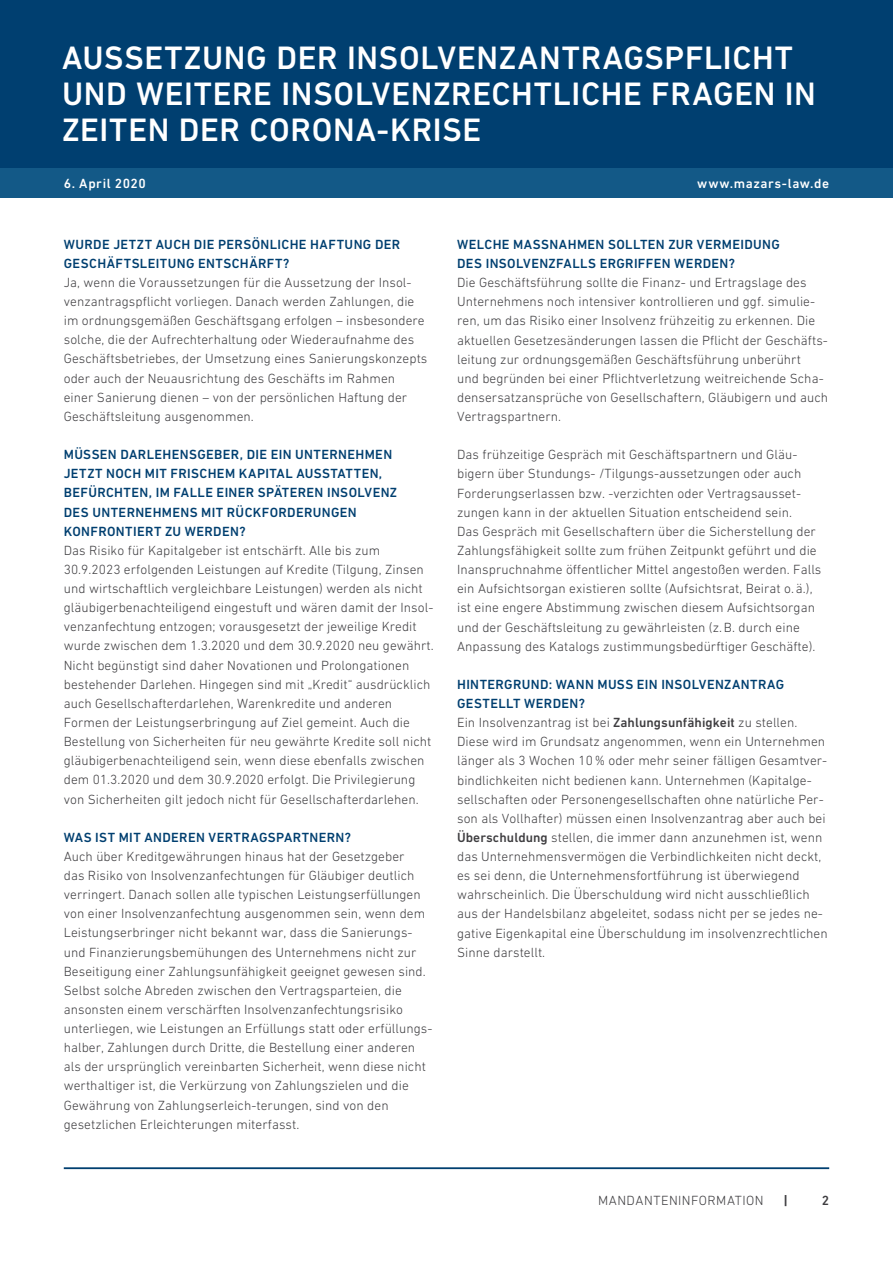
<style>
.page{position:relative;width:893px;height:1263px;background:#fff}
.page>*{position:absolute;margin:0;border:0;box-sizing:border-box;transform-origin:0 0}
.t1{font:500 33px/36px "DIN Next LT Pro";letter-spacing:.02em;color:#fff}
.t2{font:300 13.5px/19.2px "DIN Next LT Pro";letter-spacing:.005em;color:#3e3d40}
.t3{font:500 13.5px/19.2px "DIN Next LT Pro";letter-spacing:.025em;color:#003f70}
.t4{font:500 13.5px "DIN Next LT Pro";letter-spacing:.04em;color:#fff}
.t5{font:300 13.5px "DIN Next LT Pro";letter-spacing:.03em;color:#3e3d40}
.t6{font:700 13.5px "DIN Next LT Pro";color:#3e3d40}
.t7{font:500 13.5px "DIN Next LT Pro";color:#3e3d40}
.s1{font-weight:500;color:#003f70}
.s2{font-weight:500}
</style>
<div class="page">
<hr style="left:64px;top:1167px;width:765px;height:2px;background:#003f70">
<div style="left:0;top:0;width:893px;height:172px;background:#003f70"></div>
<div style="left:0;top:168px;width:893px;height:30px;background:#135987"></div>
<h1 class="t1" style="left:62px;top:40px;width:755px">AUSSETZUNG DER INSOLVENZANTRAGSPFLICHT<br>UND WEITERE INSOLVENZRECHTLICHE FRAGEN IN<br>ZEITEN DER CORONA-KRISE</h1>
<p class="t4" style="left:64px;top:175px;width:84px">6. April 2020</p>
<p class="t4" style="left:697px;top:175px;width:133px">www.mazars-law.de</p>
<p class="t3" style="left:64px;top:234px;width:338px">WURDE JETZT AUCH DIE PERSÖNLICHE HAFTUNG DER<br>GESCHÄFTSLEITUNG ENTSCHÄRFT?</p>
<p class="t2" style="left:64px;top:273px;width:365px">Ja, wenn die Voraussetzungen für die Aussetzung der Insol&shy;venzantragspflicht vorliegen. Danach werden Zahlungen, die im ordnungsgemäßen Geschäftsgang erfolgen – insbesondere solche, die der Aufrechterhaltung oder Wiederaufnahme des Geschäftsbetriebes, der Umsetzung eines Sanierungskonzepts oder auch der Neuausrichtung des Geschäfts im Rahmen einer Sanierung dienen – von der persönlichen Haftung der Geschäftsleitung ausgenommen.</p>
<p class="t3" style="left:64px;top:445px;width:335px">MÜSSEN DARLEHENSGEBER, DIE EIN UNTERNEHMEN JETZT NOCH MIT FRISCHEM KAPITAL AUSSTATTEN, BEFÜRCHTEN, IM FALLE EINER SPÄTEREN INSOLVENZ DES UNTERNEHMENS MIT RÜCKFORDERUNGEN KONFRONTIERT ZU WERDEN?</p>
<p class="t2" style="left:64px;top:540px;width:372px">Das Risiko für Kapitalgeber ist entschärft. Alle bis zum 30.9.2023 erfolgenden Leistungen auf Kredite (Tilgung, Zinsen und wirtschaftlich vergleichbare Leistungen) werden als nicht gläubigerbenachteiligend eingestuft und wären damit der Insol&shy;venzanfechtung entzogen; vorausgesetzt der jeweilige Kredit wurde zwischen dem 1.3.2020 und dem 30.9.2020 neu gewährt.<br>Nicht begünstigt sind daher Novationen und Prolongationen bestehender Darlehen. Hingegen sind mit „Kredit“ ausdrücklich auch Gesellschafterdarlehen, Warenkredite und anderen Formen der Leistungserbringung auf Ziel gemeint. Auch die Bestellung von Sicherheiten für neu gewährte Kredite soll nicht gläubigerbenachteiligend sein, wenn diese ebenfalls zwischen dem 01.3.2020 und dem 30.9.2020 erfolgt. Die Privilegierung von Sicherheiten gilt jedoch nicht für Gesellschafterdarlehen.</p>
<p class="t3" style="left:64px;top:827px;width:289px">WAS IST MIT ANDEREN VERTRAGSPARTNERN?</p>
<p class="t2" style="left:64px;top:846px;width:370px">Auch über Kreditgewährungen hinaus hat der Gesetzgeber<br>das Risiko von Insolvenzanfechtungen für Gläubiger deutlich verringert. Danach sollen alle typischen Leistungserfüllungen von einer Insolvenzanfechtung ausgenommen sein, wenn dem Leistungserbringer nicht bekannt war, dass die Sanierungs&shy;und Finanzierungsbemühungen des Unternehmens nicht zur Beseitigung einer Zahlungsunfähigkeit geeignet gewesen sind.<br>Selbst solche Abreden zwischen den Vertragsparteien, die ansonsten einem verschärften Insolvenzanfechtungsrisiko unterliegen, wie Leistungen an Erfüllungs statt oder erfüllungs&shy;halber, Zahlungen durch Dritte, die Bestellung einer anderen als der ursprünglich vereinbarten Sicherheit, wenn diese nicht werthaltiger ist, die Verkürzung von Zahlungszielen und die Gewährung von Zahlungserleich-terungen, sind von den gesetzlichen Erleichterungen miterfasst.</p>
<p class="t3" style="left:457px;top:235px;width:324px">WELCHE MASSNAHMEN SOLLTEN ZUR VERMEIDUNG<br>DES INSOLVENZFALLS ERGRIFFEN WERDEN?</p>
<p class="t2" style="left:457px;top:273px;width:373px">Die Geschäftsführung sollte die Finanz- und Ertragslage des Unternehmens noch intensiver kontrollieren und ggf. simulie&shy;ren, um das Risiko einer Insolvenz frühzeitig zu erkennen. Die aktuellen Gesetzesänderungen lassen die Pflicht der Geschäfts&shy;leitung zur ordnungsgemäßen Geschäftsführung unberührt<br>und begründen bei einer Pflichtverletzung weitreichende Scha&shy;densersatzansprüche von Gesellschaftern, Gläubigern und auch Vertragspartnern.</p>
<p class="t2" style="left:457px;top:445px;width:366px">Das frühzeitige Gespräch mit Geschäftspartnern und Gläu&shy;bigern über Stundungs- /Tilgungs-aussetzungen oder auch Forderungserlassen bzw. -verzichten oder Vertragsausset&shy;zungen kann in der aktuellen Situation entscheidend sein.<br>Das Gespräch mit Gesellschaftern über die Sicherstellung der Zahlungsfähigkeit sollte zum frühen Zeitpunkt geführt und die Inanspruchnahme öffentlicher Mittel angestoßen werden. Falls ein Aufsichtsorgan existieren sollte (Aufsichtsrat, Beirat o. ä.), ist eine engere Abstimmung zwischen diesem Aufsichtsorgan und der Geschäftsleitung zu gewährleisten (z.B. durch eine Anpassung des Katalogs zustimmungsbedürftiger Geschäfte).</p>
<p class="t2" style="left:457px;top:674px;width:372px"><span class="s1">HINTERGRUND: WANN MUSS EIN INSOLVENZANTRAG GESTELLT WERDEN?<br></span>Ein Insolvenzantrag ist bei <span class="s2">Zahlungsunfähigkeit</span> zu stellen.<br>Diese wird im Grundsatz angenommen, wenn ein Unternehmen länger als 3 Wochen 10% oder mehr seiner fälligen Gesamtver&shy;bindlichkeiten nicht bedienen kann. Unternehmen (Kapitalge&shy;sellschaften oder Personengesellschaften ohne natürliche Per&shy;son als Vollhafter) müssen einen Insolvenzantrag aber auch bei <span class="s2">Überschuldung</span> stellen, die immer dann anzunehmen ist, wenn das Unternehmensvermögen die Verbindlichkeiten nicht deckt, es sei denn, die Unternehmensfortführung ist überwiegend wahrscheinlich. Die Überschuldung wird nicht ausschließlich aus der Handelsbilanz abgeleitet, sodass nicht per se jedes ne&shy;gative Eigenkapital eine Überschuldung im insolvenzrechtlichen Sinne darstellt.</p>
<p class="t5" style="left:598px;top:1193px;width:167px">MANDANTENINFORMATION</p>
<p class="t6" style="left:783px;top:1193px;width:6px">|</p>
<p class="t7" style="left:822px;top:1193px;width:9px">2</p>
</div>
